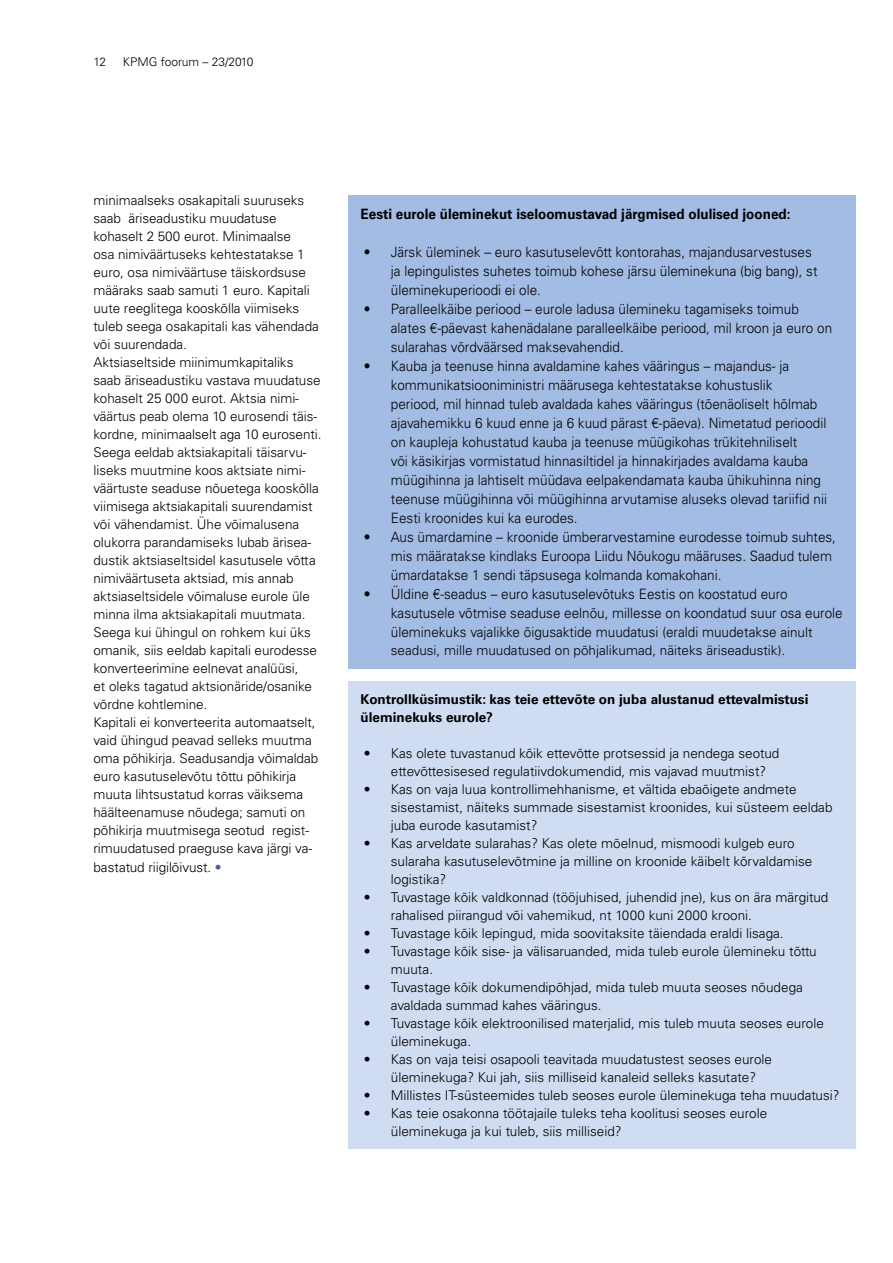
<style>
.page{position:relative;width:893px;height:1263px;background:#fff}
.page>*{position:absolute;margin:0;border:0;box-sizing:border-box;transform-origin:0 0}
.t1{font:300 14.25px/19px "Univers LT Std";color:#000;scale:.95 1}
.t2{font:700 14.25px "Univers LT Std";color:#000;scale:.95 1}
.t3{font:300 13.5px/18px "Univers LT Std";letter-spacing:-.005em;color:#000}
.t4{font:700 13.5px/18px "Univers LT Std";color:#000}
.t5{font:300 12px "Univers LT Std";color:#000}
.s1{color:#4b5fa6}
.s2{font-size:13.5px}
</style>
<div class="page">
<div style="left:348px;top:682px;width:507px;height:467px;background:#cfdcf2"></div>
<div style="left:348px;top:196px;width:507px;height:473px;background:#a3bce4"></div>
<p class="t5" style="left:94px;top:54px;width:14px">12</p>
<p class="t5" style="left:123px;top:54px;width:132px">KPMG foorum – 23/2010</p>
<p class="t3" style="left:94px;top:192px;width:230px">minimaalseks osakapitali suuruseks saab äriseadustiku muudatuse kohaselt 2 500 eurot. Minimaalse<br>osa nimiväärtuseks kehtestatakse 1 euro, osa nimiväärtuse täiskordsuse määraks saab samuti 1 euro. Kapitali uute reeglitega kooskõlla viimiseks tuleb seega osakapitali kas vähendada või suurendada.<br>Aktsiaseltside miinimumkapitaliks saab äriseadustiku vastava muudatuse kohaselt 25 000 eurot. Aktsia nimi&shy;väärtus peab olema 10 eurosendi täis&shy;kordne, minimaalselt aga 10 eurosenti.<br>Seega eeldab aktsiakapitali täisarvu&shy;liseks muutmine koos aktsiate nimi&shy;väärtuste seaduse nõuetega kooskõlla viimisega aktsiakapitali suurendamist või vähendamist. Ühe võimalusena olukorra parandamiseks lubab ärisea&shy;dustik aktsiaseltsidel kasutusele võtta nimiväärtuseta aktsiad, mis annab aktsiaseltsidele võimaluse eurole üle minna ilma aktsiakapitali muutmata.<br>Seega kui ühingul on rohkem kui üks omanik, siis eeldab kapitali eurodesse konverteerimine eelnevat analüüsi,<br>et oleks tagatud aktsionäride/osanike võrdne kohtlemine.<br>Kapitali ei konverteerita automaatselt, vaid ühingud peavad selleks muutma oma põhikirja. Seadusandja võimaldab euro kasutuselevõtu tõttu põhikirja muuta lihtsustatud korras väiksema häälteenamuse nõudega; samuti on põhikirja muutmisega seotud regist&shy;rimuudatused praeguse kava järgi va&shy;bastatud riigilõivust. <span class="s1">•</span></p>
<p class="t2" style="left:361px;top:206px;width:454px">Eesti eurole üleminekut iseloomustavad järgmised olulised jooned:</p>
<p class="t1" style="left:391px;top:243px;width:451px;text-indent:-27px">• Järsk üleminek – euro kasutuselevõtt kontorahas, majandusarvestuses ja lepingulistes suhetes toimub kohese järsu üleminekuna (big bang), st üleminekuperioodi ei ole.</p>
<p class="t1" style="left:391px;top:300px;width:466px;text-indent:-27px">• Paralleelkäibe periood – eurole ladusa ülemineku tagamiseks toimub alates €-päevast kahenädalane paralleelkäibe periood, mil kroon ja euro on sularahas võrdväärsed maksevahendid.</p>
<p class="t1" style="left:391px;top:357px;width:461px;text-indent:-27px">• Kauba ja teenuse hinna avaldamine kahes vääringus – majandus- ja kommunikatsiooniministri määrusega kehtestatakse kohustuslik<br>periood, mil hinnad tuleb avaldada kahes vääringus (tõenäoliselt hõlmab ajavahemikku 6 kuud enne ja 6 kuud pärast €-päeva). Nimetatud perioodil on kaupleja kohustatud kauba ja teenuse müügikohas trükitehniliselt<br>või käsikirjas vormistatud hinnasiltidel ja hinnakirjades avaldama kauba müügihinna ja lahtiselt müüdava eelpakendamata kauba ühikuhinna ning teenuse müügihinna või müügihinna arvutamise aluseks olevad tariifid nii Eesti kroonides kui ka eurodes.</p>
<p class="t1" style="left:391px;top:528px;width:470px;text-indent:-27px">• Aus ümardamine – kroonide ümberarvestamine eurodesse toimub suhtes, mis määratakse kindlaks Euroopa Liidu Nõukogu määruses. Saadud tulem ümardatakse 1 sendi täpsusega kolmanda komakohani.</p>
<p class="t1" style="left:391px;top:585px;width:477px;text-indent:-27px">• Üldine €-seadus – euro kasutuselevõtuks Eestis on koostatud euro kasutusele võtmise seaduse eelnõu, millesse on koondatud suur osa eurole üleminekuks vajalikke õigusaktide muudatusi (eraldi muudetakse <span class="s2">ainult</span></p>
<p class="t3" style="left:391px;top:641px;width:396px">seadusi, mille muudatused on põhjalikumad, näiteks äriseadustik).</p>
<p class="t4" style="left:361px;top:691px;width:449px">Kontrollküsimustik: kas teie ettevõte on juba alustanud ettevalmistusi üleminekuks eurole?</p>
<p class="t3" style="left:391px;top:744px;width:390px;text-indent:-27px">• Kas olete tuvastanud kõik ettevõtte protsessid ja nendega seotud ettevõttesisesed regulatiivdokumendid, mis vajavad muutmist?</p>
<p class="t3" style="left:391px;top:780px;width:443px;text-indent:-27px">• Kas on vaja luua kontrollimehhanisme, et vältida ebaõigete andmete sisestamist, näiteks summade sisestamist kroonides, kui süsteem eeldab juba eurode kasutamist?</p>
<p class="t3" style="left:391px;top:834px;width:423px;text-indent:-27px">• Kas arveldate sularahas? Kas olete mõelnud, mismoodi kulgeb euro sularaha kasutuselevõtmine ja milline on kroonide käibelt kõrvaldamise logistika?</p>
<p class="t3" style="left:391px;top:888px;width:439px;text-indent:-27px">• Tuvastage kõik valdkonnad (tööjuhised, juhendid jne), kus on ära märgitud rahalised piirangud või vahemikud, nt 1000 kuni 2000 krooni.</p>
<p class="t3" style="left:364px;top:924px;width:421px">• Tuvastage kõik lepingud, mida soovitaksite täiendada eraldi lisaga.</p>
<p class="t3" style="left:391px;top:942px;width:427px;text-indent:-27px">• Tuvastage kõik sise- ja välisaruanded, mida tuleb eurole ülemineku tõttu muuta.</p>
<p class="t3" style="left:391px;top:978px;width:414px;text-indent:-27px">• Tuvastage kõik dokumendipõhjad, mida tuleb muuta seoses nõudega avaldada summad kahes vääringus.</p>
<p class="t3" style="left:391px;top:1014px;width:434px;text-indent:-27px">• Tuvastage kõik elektroonilised materjalid, mis tuleb muuta seoses eurole üleminekuga.</p>
<p class="t3" style="left:391px;top:1050px;width:383px;text-indent:-27px">• Kas on vaja teisi osapooli teavitada muudatustest seoses eurole üleminekuga? Kui jah, siis milliseid kanaleid selleks kasutate?</p>
<p class="t3" style="left:364px;top:1086px;width:477px">• Millistes IT-süsteemides tuleb seoses eurole üleminekuga teha muudatusi?</p>
<p class="t3" style="left:391px;top:1104px;width:378px;text-indent:-27px">• Kas teie osakonna töötajaile tuleks teha koolitusi seoses eurole üleminekuga ja kui tuleb, siis milliseid?</p>
</div>
